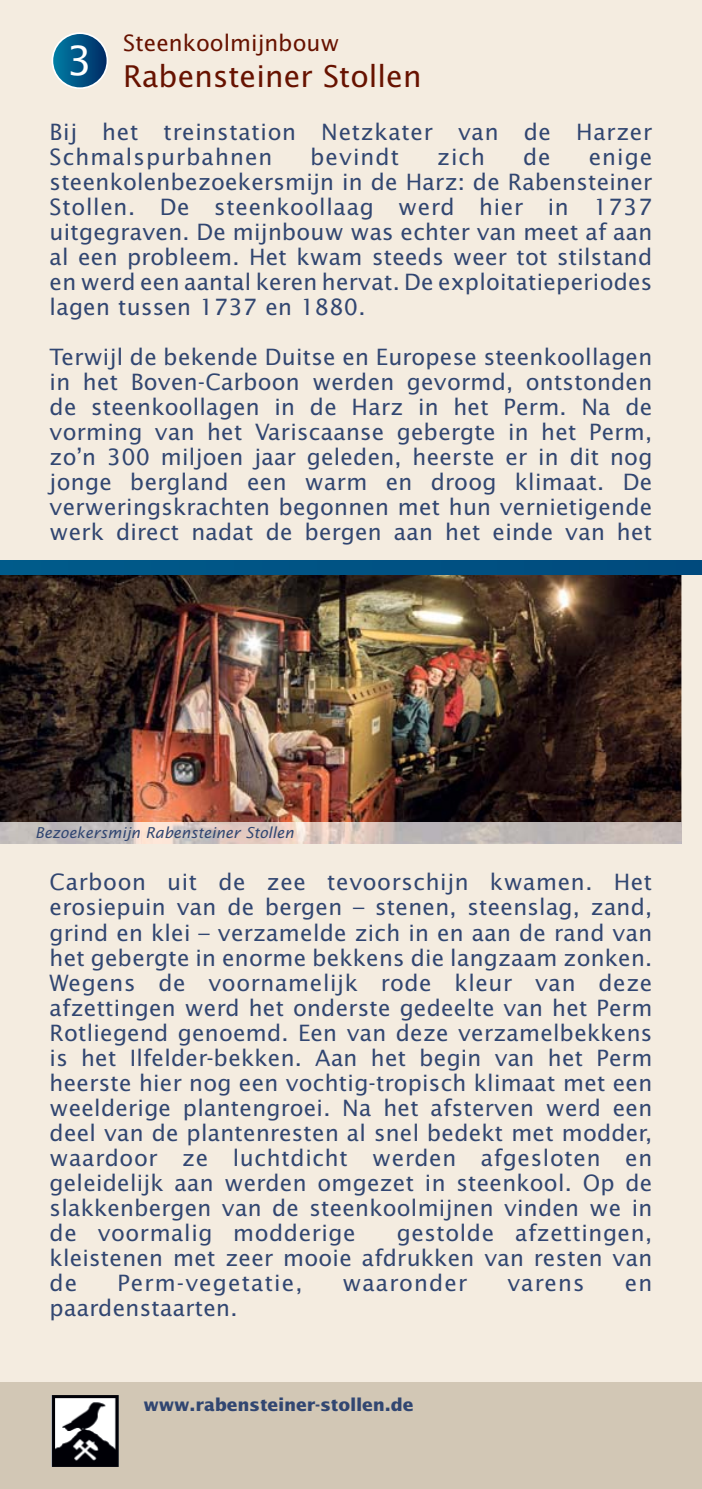
<style>
.page{position:relative;width:702px;height:1489px;background:#fff}
.page>*{position:absolute;margin:0;border:0;box-sizing:border-box;transform-origin:0 0}
.t1{font:30px "Lucida Sans Std";color:#671200}
.t2{font:22.5px/25px "Lucida Sans Std";letter-spacing:.01em;color:#314671;text-align:justify}
.t3{font:22.5px/25px "Lucida Sans Std";letter-spacing:.03em;color:#314671}
.t4{font:22.5px "Lucida Sans Std";letter-spacing:.05em;color:#314671}
.t5{font:22.5px "Lucida Sans Std";color:#671200}
.t6{font:22.5px "Lucida Sans Std";letter-spacing:.045em;color:#314671}
.t7{font:700 17.5px "Lucida Sans";letter-spacing:-.01em;color:#314671}
.t8{font:italic 15px "Lucida Sans Std";color:#314671}
</style>
<div class="page">
<div style="left:0;top:0;width:702px;height:1488px;background:#f4ece0"></div>
<div style="left:0;top:1382px;width:702px;height:106px;background:#d2c7b5"></div>
<svg style="left:52px;top:33px;width:55px;height:55px;background:#085988"></svg>
<div style="left:52px;top:32px;width:56px;height:57px;border:2px solid #fff;border-radius:50%"></div>
<img style="left:51px;top:1395px;width:68px;height:71px">
<img style="left:0;top:574px;width:681px;height:248px">
<img style="left:0;top:822px;width:681px;height:21px">
<div style="left:0;top:560px;width:702px;height:14px;background:#005384"></div>
<p class="t5" style="left:123px;top:33px;width:218px">Steenkoolmijnbouw</p>
<h1 class="t1" style="left:67px;top:63px;width:356px"><sup>3</sup> Rabensteiner Stollen</h1>
<p class="t3" style="left:50px;top:121px;width:604px">Bij het treinstation Netzkater van de Harzer<br>Schmalspurbahnen</p>
<p class="t6" style="left:310px;top:148px;width:90px">bevindt</p>
<p class="t2" style="left:437px;top:146px;width:50px">zich</p>
<p class="t2" style="left:523px;top:146px;width:29px">de</p>
<p class="t2" style="left:50px;top:146px;width:604px;text-indent:539px">enige steenkolenbezoekersmijn in de Harz: de Rabensteiner Stollen. De steenkoollaag werd hier in 1737 uitgegraven. De mijnbouw was echter van meet af aan al een probleem. Het kwam steeds weer tot stilstand en werd een aantal keren hervat. De exploitatieperiodes lagen tussen 1737 en 1880.</p>
<p class="t2" style="left:50px;top:346px;width:604px">Terwijl de bekende Duitse en Europese steenkoollagen in het Boven-Carboon werden gevormd, ontstonden de steenkoollagen in de Harz in het Perm. Na de vorming van het Variscaanse gebergte in het Perm, zo’n 300 miljoen jaar geleden, heerste er in dit nog jonge bergland een warm en droog klimaat. De verweringskrachten begonnen met hun vernietigende werk direct nadat de bergen aan het einde van het</p>
<p class="t8" style="left:35px;top:826px;width:260px">Bezoekersmijn Rabensteiner Stollen</p>
<p class="t2" style="left:50px;top:871px;width:604px">Carboon uit de zee tevoorschijn kwamen. Het erosiepuin van de bergen – stenen, steenslag, zand, grind en klei – verzamelde zich in en aan de rand van het gebergte in enorme bekkens die langzaam zonken.<br>Wegens de voornamelijk rode kleur van deze afzettingen werd het onderste gedeelte van het Perm Rotliegend genoemd. Een van deze verzamelbekkens is het Ilfelder-bekken. Aan het begin van het Perm heerste hier nog een vochtig-tropisch klimaat met een weelderige plantengroei. Na het afsterven werd een deel van de plantenresten al snel bedekt met modder, waardoor ze luchtdicht werden afgesloten en geleidelijk aan werden omgezet in steenkool. Op de slakkenbergen van de steenkoolmijnen vinden we in de voormalig modderige</p>
<p class="t2" style="left:50px;top:1221px;width:604px;text-indent:347px">gestolde afzettingen, kleistenen met zeer mooie afdrukken van resten van de</p>
<p class="t4" style="left:117px;top:1273px;width:186px">Perm-vegetatie,</p>
<p class="t4" style="left:342px;top:1273px;width:126px">waaronder</p>
<p class="t2" style="left:507px;top:1271px;width:79px">varens</p>
<p class="t2" style="left:624px;top:1271px;width:29px">en</p>
<p class="t2" style="left:50px;top:1296px;width:189px">paardenstaarten.</p>
<p class="t7" style="left:144px;top:1396px;width:271px">www.rabensteiner-stollen.de</p>
</div>
